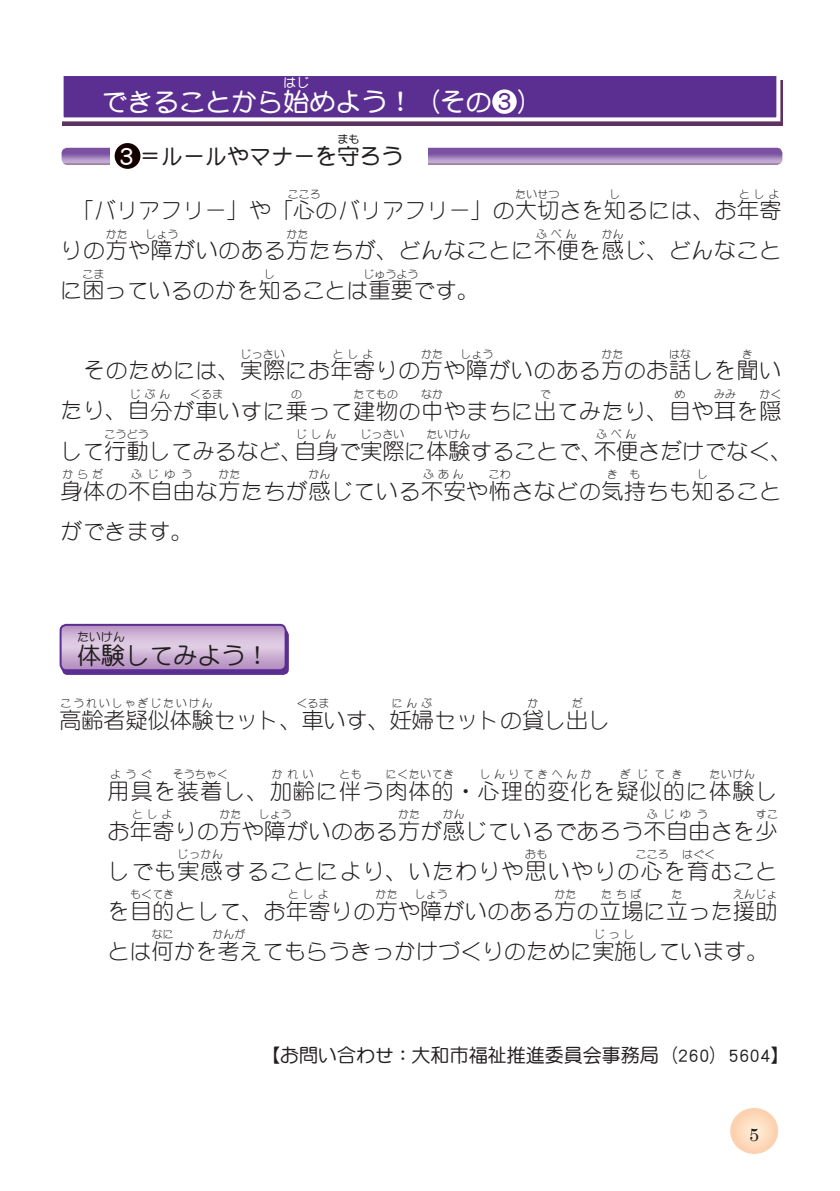
<style>
.page{position:relative;width:840px;height:1191px;background:#fff}
.page>*{position:absolute;margin:0;border:0;box-sizing:border-box;transform-origin:0 0}
.t1{font:26px "DF Maru Gothic Std W7";color:#fff}
.t2{font:26px "DF Maru Gothic Std W7";color:#5b2e91}
.t3{font:24px "DF Maru Gothic Std W5";color:#231f20}
.t4{font:22px "DF Maru Gothic Std W3";letter-spacing:.015em;color:#231f20}
.t5{font:22px "DF Maru Gothic Std W3";letter-spacing:.05em;color:#231f20}
.t6{font:22px "DF Maru Gothic Std W3";letter-spacing:.055em;color:#231f20}
.t7{font:22px "DF Maru Gothic Std W7";color:#231f20}
.t8{font:19px "DF Maru Gothic Std W5";color:#231f20}
.t9{font:18px "Century";color:#231f20}
.t10{font:13px "DF Maru Gothic Std W7";color:#fff}
.t11{font:12px "DF Maru Gothic Std W5";color:#231f20}
.t12{font:11px "DF Maru Gothic Std W3";letter-spacing:.02em;color:#231f20}
.t13{font:11px "DF Maru Gothic Std W3";letter-spacing:.165em;color:#231f20}
.t14{font:11px "DF Maru Gothic Std W3";letter-spacing:.315em;color:#231f20}
.t15{font:11px "DF Maru Gothic Std W7";color:#231f20}
</style>
<div class="page">
<svg style="left:730px;top:1109px;width:46px;height:44px"></svg>
<div style="left:727px;top:1106px;width:52px;height:50px;border:2px solid #fff;border-radius:50%"></div>
<div style="left:62px;top:629px;width:227px;height:46px;background:#5b2e91;border-radius:6px"></div>
<svg style="left:61px;top:625px;width:224px;height:45px;background:#cdb2d4"></svg>
<div style="left:60px;top:624px;width:226px;height:47px;border:2px solid #5b2e91;border-radius:6px"></div>
<svg style="left:62px;top:81px;width:720px;height:45px;background:#6b416f"></svg>
<div style="left:60px;top:72px;width:720px;height:49px;background:#5b2e91;border:4px solid #fff"></div>
<svg style="left:62px;top:148px;width:720px;height:17px;background:#9876b2"></svg>
<div style="left:110px;top:145px;width:317px;height:23px;background:#fff"></div>
<div style="left:115px;top:143px;width:25px;height:26px;background:#150000;border-radius:50%"></div>
<div style="left:492px;top:89px;width:24px;height:25px;background:#fff;border-radius:50%"></div>
<p class="t10" style="left:283px;top:75px;width:27px">はじ</p>
<p class="t1" style="left:101px;top:88px;width:443px">できることから始めよう！（その　）</p>
<p class="t2" style="left:497px;top:87px;width:16px">3</p>
<p class="t15" style="left:337px;top:133px;width:23px">まも</p>
<p class="t7" style="left:117px;top:144px;width:287px">　＝ルールやマナーを守ろう</p>
<p class="t1" style="left:120px;top:142px;width:16px">3</p>
<p class="t12" style="left:288px;top:188px;width:34px">こころ</p>
<p class="t12" style="left:515px;top:188px;width:46px">たいせつ</p>
<p class="t12" style="left:609px;top:188px;width:12px">し</p>
<p class="t12" style="left:738px;top:188px;width:42px">としよ</p>
<p class="t4" style="left:61px;top:199px;width:722px">　「バリアフリー」や「心のバリアフリー」の大切さを知るには、お年寄</p>
<p class="t12" style="left:106px;top:228px;width:24px">かた</p>
<p class="t12" style="left:145px;top:228px;width:34px">しょう</p>
<p class="t12" style="left:286px;top:228px;width:23px">かた</p>
<p class="t12" style="left:535px;top:228px;width:42px">ふべん</p>
<p class="t12" style="left:601px;top:228px;width:23px">かん</p>
<p class="t4" style="left:61px;top:239px;width:721px">りの方や障がいのある方たちが、どんなことに不便を感じ、どんなこと</p>
<p class="t12" style="left:83px;top:268px;width:23px">こま</p>
<p class="t12" style="left:264px;top:268px;width:12px">し</p>
<p class="t12" style="left:363px;top:268px;width:56px">じゅうよう</p>
<p class="t4" style="left:61px;top:279px;width:420px">に困っているのかを知ることは重要です。</p>
<p class="t12" style="left:240px;top:348px;width:46px">じっさい</p>
<p class="t12" style="left:332px;top:348px;width:42px">としよ</p>
<p class="t12" style="left:421px;top:348px;width:23px">かた</p>
<p class="t12" style="left:460px;top:348px;width:34px">しょう</p>
<p class="t12" style="left:601px;top:348px;width:23px">かた</p>
<p class="t12" style="left:668px;top:348px;width:23px">はな</p>
<p class="t12" style="left:741px;top:348px;width:12px">き</p>
<p class="t4" style="left:61px;top:359px;width:721px">　そのためには、実際にお年寄りの方や障がいのある方のお話しを聞い</p>
<p class="t12" style="left:130px;top:388px;width:42px">じぶん</p>
<p class="t12" style="left:190px;top:388px;width:34px">くるま</p>
<p class="t12" style="left:291px;top:388px;width:12px">の</p>
<p class="t12" style="left:353px;top:388px;width:46px">たてもの</p>
<p class="t12" style="left:421px;top:388px;width:23px">なか</p>
<p class="t12" style="left:539px;top:388px;width:12px">で</p>
<p class="t12" style="left:674px;top:388px;width:12px">め</p>
<p class="t12" style="left:713px;top:388px;width:23px">みみ</p>
<p class="t12" style="left:759px;top:388px;width:23px">かく</p>
<p class="t4" style="left:61px;top:399px;width:721px">たり、自分が車いすに乗って建物の中やまちに出てみたり、目や耳を隠</p>
<p class="t12" style="left:105px;top:428px;width:45px">こうどう</p>
<p class="t12" style="left:296px;top:428px;width:42px">じしん</p>
<p class="t12" style="left:360px;top:428px;width:45px">じっさい</p>
<p class="t12" style="left:426px;top:428px;width:45px">たいけん</p>
<p class="t12" style="left:595px;top:428px;width:42px">ふべん</p>
<p class="t4" style="left:61px;top:439px;width:732px">して行動してみるなど、自身で実際に体験することで、不便さだけでなく、</p>
<p class="t12" style="left:62px;top:468px;width:42px">からだ</p>
<p class="t12" style="left:131px;top:468px;width:63px">ふじゆう</p>
<p class="t12" style="left:218px;top:468px;width:23px">かた</p>
<p class="t12" style="left:308px;top:468px;width:23px">かん</p>
<p class="t12" style="left:423px;top:468px;width:42px">ふあん</p>
<p class="t12" style="left:488px;top:468px;width:23px">こわ</p>
<p class="t12" style="left:607px;top:468px;width:35px">き も</p>
<p class="t12" style="left:696px;top:468px;width:12px">し</p>
<p class="t4" style="left:61px;top:479px;width:721px">身体の不自由な方たちが感じている不安や怖さなどの気持ちも知ること</p>
<p class="t4" style="left:61px;top:519px;width:133px">ができます。</p>
<p class="t11" style="left:77px;top:630px;width:49px">たいけん</p>
<p class="t3" style="left:77px;top:642px;width:194px">体験してみよう！</p>
<p class="t13" style="left:60px;top:697px;width:154px">こうれいしゃぎじたいけん</p>
<p class="t12" style="left:296px;top:697px;width:34px">くるま</p>
<p class="t12" style="left:391px;top:697px;width:42px">にんぷ</p>
<p class="t12" style="left:527px;top:697px;width:12px">か</p>
<p class="t12" style="left:571px;top:697px;width:12px">だ</p>
<p class="t4" style="left:60px;top:708px;width:551px">高齢者疑似体験セット、車いす、妊婦セットの貸し出し</p>
<p class="t12" style="left:110px;top:768px;width:43px">ようぐ</p>
<p class="t12" style="left:173px;top:768px;width:56px">そうちゃく</p>
<p class="t12" style="left:272px;top:768px;width:43px">かれい</p>
<p class="t12" style="left:339px;top:768px;width:24px">とも</p>
<p class="t12" style="left:385px;top:768px;width:70px">にくたいてき</p>
<p class="t14" style="left:479px;top:768px;width:114px">しんりてきへんか</p>
<p class="t12" style="left:619px;top:768px;width:64px">ぎじてき</p>
<p class="t12" style="left:709px;top:768px;width:47px">たいけん</p>
<p class="t5" style="left:108px;top:779px;width:670px">用具を装着し、加齢に伴う肉体的・心理的変化を疑似的に体験し</p>
<p class="t12" style="left:132px;top:808px;width:42px">としよ</p>
<p class="t12" style="left:219px;top:808px;width:23px">かた</p>
<p class="t12" style="left:258px;top:808px;width:34px">しょう</p>
<p class="t12" style="left:398px;top:808px;width:23px">かた</p>
<p class="t12" style="left:442px;top:808px;width:23px">かん</p>
<p class="t12" style="left:646px;top:808px;width:62px">ふじゆう</p>
<p class="t12" style="left:755px;top:808px;width:24px">すこ</p>
<p class="t4" style="left:108px;top:819px;width:670px">お年寄りの方や障がいのある方が感じているであろう不自由さを少</p>
<p class="t12" style="left:177px;top:848px;width:47px">じっかん</p>
<p class="t12" style="left:524px;top:848px;width:24px">おも</p>
<p class="t12" style="left:635px;top:848px;width:34px">こころ</p>
<p class="t12" style="left:681px;top:848px;width:34px">はぐく</p>
<p class="t6" style="left:108px;top:859px;width:670px">しでも実感することにより、いたわりや思いやりの心を育むこと</p>
<p class="t12" style="left:130px;top:888px;width:46px">もくてき</p>
<p class="t12" style="left:288px;top:888px;width:42px">としよ</p>
<p class="t12" style="left:375px;top:888px;width:23px">かた</p>
<p class="t12" style="left:414px;top:888px;width:34px">しょう</p>
<p class="t12" style="left:554px;top:888px;width:23px">かた</p>
<p class="t12" style="left:600px;top:888px;width:42px">たちば</p>
<p class="t12" style="left:671px;top:888px;width:12px">た</p>
<p class="t12" style="left:732px;top:888px;width:46px">えんじょ</p>
<p class="t4" style="left:108px;top:899px;width:670px">を目的として、お年寄りの方や障がいのある方の立場に立った援助</p>
<p class="t12" style="left:152px;top:928px;width:23px">なに</p>
<p class="t12" style="left:212px;top:928px;width:34px">かんが</p>
<p class="t12" style="left:594px;top:928px;width:42px">じっし</p>
<p class="t4" style="left:108px;top:939px;width:661px">とは何かを考えてもらうきっかけづくりのために実施しています。</p>
<p class="t8" style="left:261px;top:1045px;width:530px">【お問い合わせ：大和市福祉推進委員会事務局（260）5604】</p>
<p class="t9" style="left:748px;top:1119px;width:12px">5</p>
</div>
